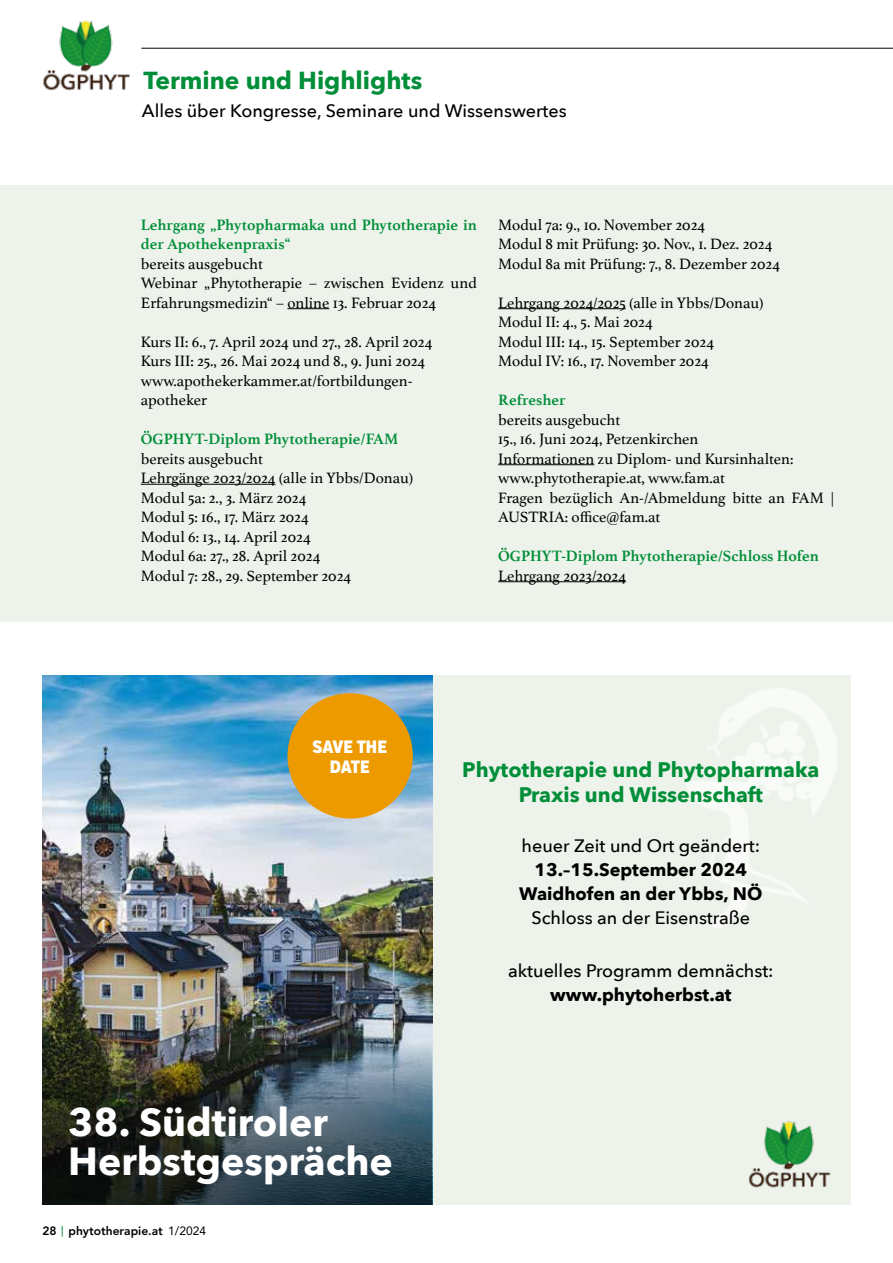
<style>
.page{position:relative;width:893px;height:1263px;background:#fff}
.page>*{position:absolute;margin:0;border:0;box-sizing:border-box;transform-origin:0 0}
.t1{font:700 39.15px/39.2px "Avenir Next";color:#fff}
.t2{font:700 24.6px "Avenir Next";color:#008e38}
.t3{font:700 21px/25.2px "Avenir Next";color:#008e38;text-align:center}
.t4{font:500 18px "Avenir Next";color:#000}
.t5{font:700 18px/24px "Avenir Next";color:#000;text-align:center}
.t6{font:900 17.85px/19.5px "Verb Ex Cond";letter-spacing:-.005em;color:#fff;text-align:center}
.t7{font:15.75px/19.5px "Athelas";color:#000}
.t8{font:700 15.75px/19.5px "Athelas";color:#008e38}
.t9{font:800 12px "Avenir";color:#000}
.s1{font-family:"Lucida Grande";font-weight:400;color:#008e38}
.s2{font-weight:400}
</style>
<div class="page">
<div style="left:0;top:185px;width:893px;height:436px;background:#edf3eb"></div>
<hr style="left:287px;top:308px;width:42px;height:1px;background:#000">
<hr style="left:141px;top:484px;width:135px;height:1px;background:#000">
<hr style="left:498px;top:308px;width:128px;height:1px;background:#000">
<hr style="left:498px;top:464px;width:96px;height:1px;background:#000">
<hr style="left:498px;top:581px;width:128px;height:1px;background:#000">
<hr style="left:141px;top:48px;width:752px;height:1px;background:#000">
<img style="left:43px;top:20px;width:87px;height:71px">
<div style="left:432px;top:675px;width:418px;height:530px;background:#edf3eb"></div>
<img style="left:43px;top:675px;width:389px;height:341px">
<img style="left:43px;top:1016px;width:389px;height:189px">
<img style="left:687px;top:689px;width:150px;height:238px">
<img style="left:748px;top:1121px;width:83px;height:67px">
<div style="left:287px;top:693px;width:126px;height:125px;background:#ed9a00;border-radius:50%"></div>
<h2 class="t2" style="left:144px;top:59px;width:280px">Termine und Highlights</h2>
<p class="t4" style="left:142px;top:96px;width:426px">Alles über Kongresse, Seminare und Wissenswertes</p>
<p class="t8" style="left:141px;top:214px;width:338px">Lehrgang „Phytopharmaka und Phytotherapie in der Apothekenpraxis“</p>
<p class="t7" style="left:141px;top:253px;width:338px">bereits ausgebucht<br>Webinar „Phytotherapie – zwischen Evidenz und<br>Erfahrungsmedizin“ – online 13. Februar 2024</p>
<p class="t7" style="left:141px;top:331px;width:293px">Kurs II: 6., 7. April 2024 und 27., 28. April 2024<br>Kurs III: 25., 26. Mai 2024 und 8., 9. Juni 2024 www.apothekerkammer.at/fortbildungen&shy;apotheker</p>
<p class="t8" style="left:141px;top:429px;width:259px">ÖGPHYT-Diplom Phytotherapie/FAM</p>
<p class="t7" style="left:141px;top:448px;width:274px">bereits ausgebucht<br>Lehrgänge 2023/2024 (alle in Ybbs/Donau)<br>Modul 5a: 2., 3. März 2024<br>Modul 5: 16., 17. März 2024<br>Modul 6: 13., 14. April 2024<br>Modul 6a: 27., 28. April 2024<br>Modul 7: 28., 29. September 2024</p>
<p class="t7" style="left:498px;top:214px;width:283px">Modul 7a: 9., 10. November 2024<br>Modul 8 mit Prüfung: 30. Nov., 1. Dez. 2024<br>Modul 8a mit Prüfung: 7., 8. Dezember 2024</p>
<p class="t7" style="left:498px;top:292px;width:267px">Lehrgang 2024/2025 (alle in Ybbs/Donau)<br>Modul II: 4., 5. Mai 2024<br>Modul III: 14., 15. September 2024<br>Modul IV: 16., 17. November 2024</p>
<p class="t8" style="left:498px;top:390px;width:69px">Refresher</p>
<p class="t7" style="left:498px;top:409px;width:338px">bereits ausgebucht<br>15., 16. Juni 2024, Petzenkirchen<br>Informationen zu Diplom- und Kursinhalten: www.phytotherapie.at, www.fam.at<br>Fragen bezüglich An-/Abmeldung bitte an FAM | AUSTRIA: office@fam.at</p>
<p class="t8" style="left:498px;top:546px;width:322px">ÖGPHYT-Diplom Phytotherapie/Schloss Hofen</p>
<p class="t7" style="left:498px;top:565px;width:129px">Lehrgang 2023/2024</p>
<p class="t6" style="left:312px;top:738px;width:76px">SAVE THE<br>DATE</p>
<h1 class="t1" style="left:68px;top:1102px;width:326px">38. Südtiroler<br>Herbstgespräche</h1>
<p class="t9" style="left:43px;top:1223px;width:165px">28 <span class="s1">|</span> phytotherapie.at <span class="s2">1/2024</span></p>
<h3 class="t3" style="left:462px;top:757px;width:359px">Phytotherapie und Phytopharmaka<br>Praxis und Wissenschaft</h3>
<p class="t4" style="left:522px;top:830px;width:240px">heuer Zeit und Ort geändert:</p>
<p class="t5" style="left:519px;top:857px;width:245px">13.–15.September 2024<br>Waidhofen an der Ybbs, NÖ</p>
<p class="t4" style="left:531px;top:902px;width:220px">Schloss an der Eisenstraße</p>
<p class="t4" style="left:508px;top:956px;width:267px">aktuelles Programm demnächst:</p>
<p class="t5" style="left:550px;top:983px;width:183px">www.phytoherbst.at</p>
</div>
